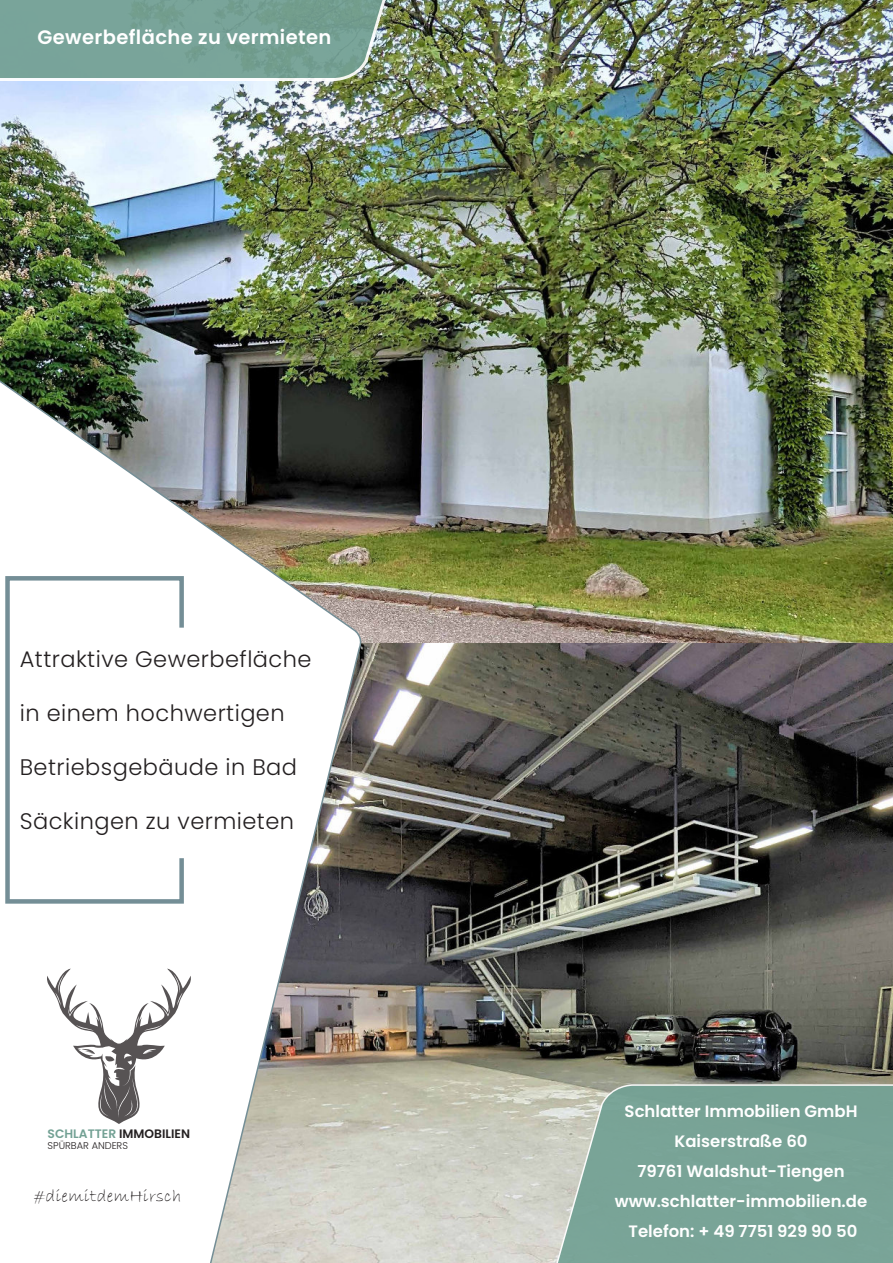
<style>
.page{position:relative;width:893px;height:1263px;background:#fff}
.page>*{position:absolute;margin:0;border:0;box-sizing:border-box;transform-origin:0 0}
.t1{font:300 22.5px "Poppins";letter-spacing:.02em;color:#231f20}
.t2{font:600 19.5px "Poppins";letter-spacing:.02em;color:#fff}
.t3{font:18px "Bradley Hand ITC";letter-spacing:.02em;color:#231f20}
.t4{font:600 16.5px/30px "Poppins";color:#fff;text-align:center}
.t5{font:600 12.3px "Poppins";color:#231f20}
.t6{font:300 9.75px "Poppins";color:#231f20}
.s1{color:#73a194}
</style>
<div class="page">
<img style="left:0;top:0;width:893px;height:643px">
<svg style="left:0;top:0;width:435px;height:83px;background:#7da294"></svg>
<img style="left:364px;top:643px;width:529px;height:620px">
<svg style="left:536px;top:1083px;width:357px;height:180px;background:#85a99d"></svg>
<img style="left:0;top:289px;width:364px;height:974px">
<svg style="left:3px;top:574px;width:183px;height:332px"></svg>
<svg style="left:46px;top:968px;width:145px;height:156px"></svg>
<p class="t2" style="left:37px;top:26px;width:295px">Gewerbefläche zu vermieten</p>
<h1 class="t1" style="left:20px;top:646px;width:293px">Attraktive Gewerbefläche</h1>
<h1 class="t1" style="left:20px;top:700px;width:266px">in einem hochwertigen</h1>
<h1 class="t1" style="left:20px;top:754px;width:279px">Betriebsgebäude in Bad</h1>
<h1 class="t1" style="left:20px;top:808px;width:276px">Säckingen zu vermieten</h1>
<p class="t5" style="left:48px;top:1126px;width:144px"><span class="s1">SCHLATTER</span> IMMOBILIEN</p>
<p class="t6" style="left:48px;top:1140px;width:82px">SPÜRBAR ANDERS</p>
<p class="t3" style="left:34px;top:1187px;width:149px">#diemitdemHirsch</p>
<p class="t4" style="left:615px;top:1096px;width:254px">Schlatter Immobilien GmbH<br>Kaiserstraße 60<br>79761 Waldshut-Tiengen www.schlatter-immobilien.de<br>Telefon: + 49 7751 929 90 50</p>
</div>
